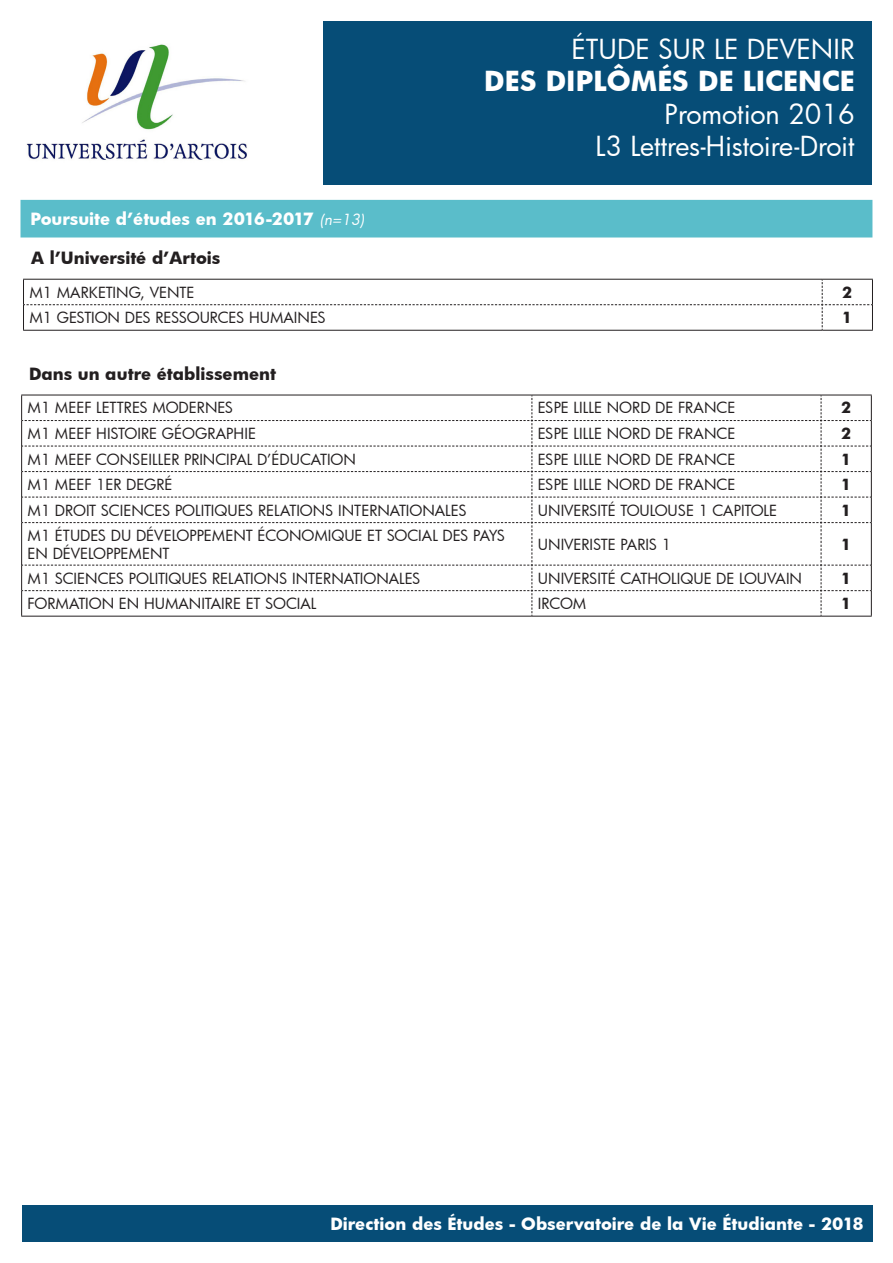
<style>
.page{position:relative;width:893px;height:1263px;background:#fff}
.page>*{position:absolute;margin:0;border:0;box-sizing:border-box;transform-origin:0 0}
.t1{font:27px "Futura";color:#fff}
.t2{font:700 27px "Futura";color:#fff}
.t3{font:700 16.5px "Futura";color:#fff}
.t4{font:700 16.5px "Futura";color:#231f20}
.t5{font:15px/18px "Futura";color:#231f20}
.t6{font:700 15px "Futura";color:#231f20}
.s1{font-weight:400;font-style:italic;font-size:15px}
</style>
<div class="page">
<img style="left:26px;top:44px;width:221px;height:116px">
<div style="left:323px;top:21px;width:549px;height:164px;background:#064d77"></div>
<div style="left:22px;top:1205px;width:850px;height:37px;background:#064d77"></div>
<div style="left:21px;top:201px;width:851px;height:36px;background:#5abdca"></div>
<div style="left:21px;top:200px;width:851px;height:37px;border:2px solid #5abdca"></div>
<hr style="left:23px;top:279px;width:799px;height:1px;background:#231f20">
<hr style="left:822px;top:279px;width:51px;height:1px;background:#231f20">
<svg style="left:23px;top:280px;width:850px;height:50px"></svg>
<hr style="left:23px;top:330px;width:799px;height:1px;background:#231f20">
<hr style="left:822px;top:330px;width:51px;height:1px;background:#231f20">
<svg style="left:21px;top:395px;width:851px;height:221px"></svg>
<hr style="left:21px;top:616px;width:511px;height:1px;background:#231f20">
<hr style="left:532px;top:616px;width:289px;height:1px;background:#231f20">
<hr style="left:821px;top:616px;width:51px;height:1px;background:#231f20">
<p class="t3" style="left:31px;top:207px;width:335px">Poursuite d’études en 2016-2017 <span class="s1">(n=13)</span></p>
<p class="t4" style="left:31px;top:247px;width:191px">A l’Université d’Artois</p>
<p class="t1" style="left:571px;top:31px;width:285px">ÉTUDE SUR LE DEVENIR</p>
<p class="t2" style="left:484px;top:62px;width:372px">DES DIPLÔMÉS DE LICENCE</p>
<p class="t1" style="left:665px;top:95px;width:192px">Promotion 2016</p>
<p class="t1" style="left:595px;top:128px;width:261px">L3 Lettres-Histoire-Droit</p>
<p class="t5" style="left:30px;top:283px;width:167px">M1 MARKETING, VENTE</p>
<p class="t6" style="left:842px;top:281px;width:12px">2</p>
<p class="t5" style="left:30px;top:308px;width:298px">M1 GESTION DES RESSOURCES HUMAINES</p>
<p class="t6" style="left:842px;top:307px;width:12px">1</p>
<p class="t4" style="left:29px;top:362px;width:249px">Dans un autre établissement</p>
<p class="t5" style="left:28px;top:399px;width:207px">M1 MEEF LETTRES MODERNES</p>
<p class="t5" style="left:538px;top:399px;width:199px">ESPE LILLE NORD DE FRANCE</p>
<p class="t6" style="left:841px;top:397px;width:12px">2</p>
<p class="t5" style="left:28px;top:424px;width:230px">M1 MEEF HISTOIRE GÉOGRAPHIE</p>
<p class="t5" style="left:538px;top:424px;width:199px">ESPE LILLE NORD DE FRANCE</p>
<p class="t6" style="left:841px;top:423px;width:12px">2</p>
<p class="t5" style="left:28px;top:450px;width:330px">M1 MEEF CONSEILLER PRINCIPAL D’ÉDUCATION</p>
<p class="t5" style="left:538px;top:450px;width:199px">ESPE LILLE NORD DE FRANCE</p>
<p class="t6" style="left:841px;top:448px;width:12px">1</p>
<p class="t5" style="left:28px;top:475px;width:146px">M1 MEEF 1ER DEGRÉ</p>
<p class="t5" style="left:538px;top:475px;width:199px">ESPE LILLE NORD DE FRANCE</p>
<p class="t6" style="left:841px;top:474px;width:12px">1</p>
<p class="t5" style="left:28px;top:501px;width:441px">M1 DROIT SCIENCES POLITIQUES RELATIONS INTERNATIONALES</p>
<p class="t5" style="left:538px;top:501px;width:241px">UNIVERSITÉ TOULOUSE 1 CAPITOLE</p>
<p class="t6" style="left:841px;top:499px;width:12px">1</p>
<p class="t5" style="left:28px;top:526px;width:479px">M1 ÉTUDES DU DÉVELOPPEMENT ÉCONOMIQUE ET SOCIAL DES PAYS<br>EN DÉVELOPPEMENT</p>
<p class="t5" style="left:538px;top:535px;width:135px">UNIVERISTE PARIS 1</p>
<p class="t6" style="left:841px;top:533px;width:12px">1</p>
<p class="t5" style="left:28px;top:569px;width:395px">M1 SCIENCES POLITIQUES RELATIONS INTERNATIONALES</p>
<p class="t5" style="left:538px;top:569px;width:266px">UNIVERSITÉ CATHOLIQUE DE LOUVAIN</p>
<p class="t6" style="left:841px;top:567px;width:12px">1</p>
<p class="t5" style="left:28px;top:594px;width:290px">FORMATION EN HUMANITAIRE ET SOCIAL</p>
<p class="t5" style="left:538px;top:594px;width:50px">IRCOM</p>
<p class="t6" style="left:841px;top:593px;width:12px">1</p>
<p class="t3" style="left:331px;top:1212px;width:535px">Direction des Études - Observatoire de la Vie Étudiante - 2018</p>
</div>
